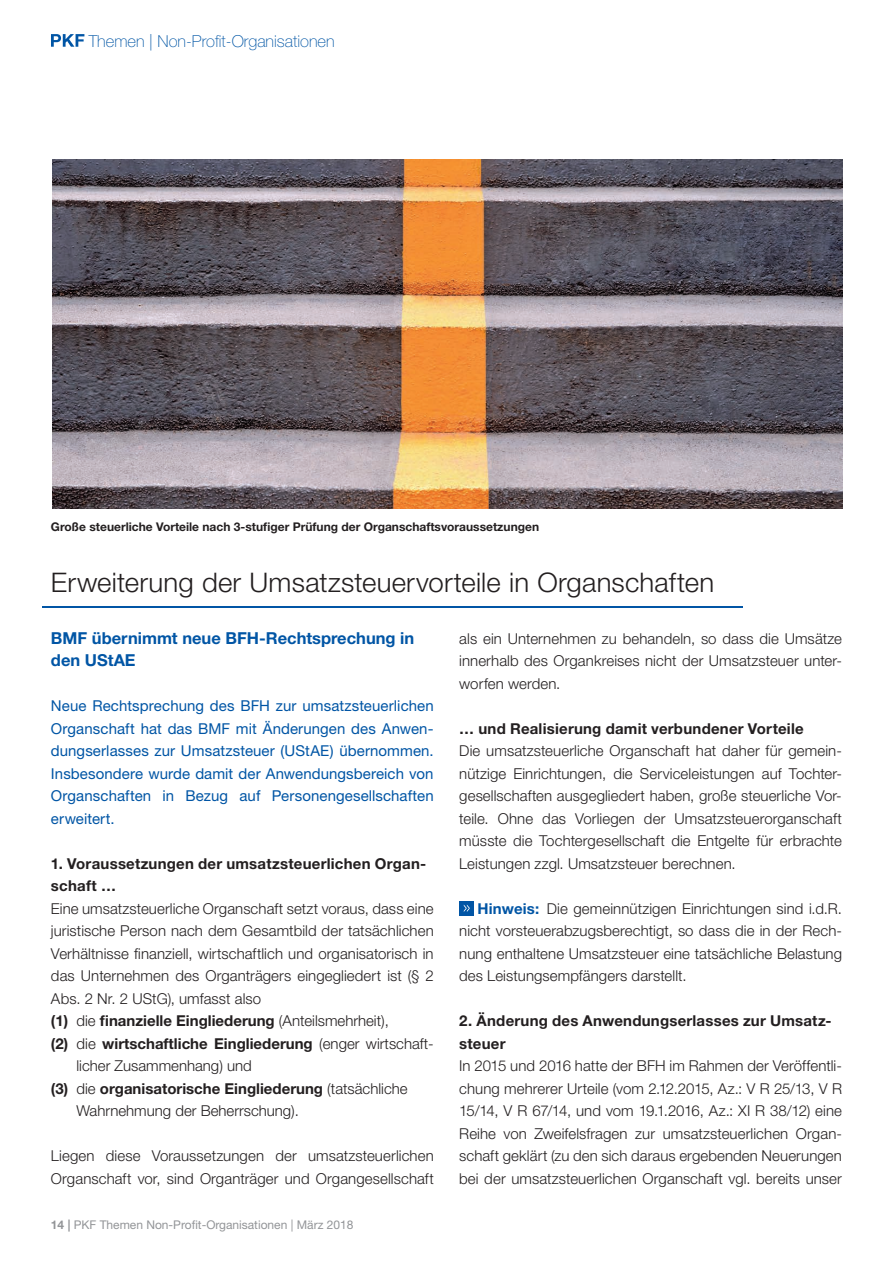
<style>
.page{position:relative;width:893px;height:1263px;background:#fff}
.page>*{position:absolute;margin:0;border:0;box-sizing:border-box;transform-origin:0 0}
.t1{font:300 27px "Helvetica Neue LT";letter-spacing:.01em;color:#231f20}
.t2{font:700 16.5px/22.5px "Helvetica Neue LT";color:#0155a5}
.t3{font:100 16.5px "Helvetica Neue LT";color:#0155a5}
.t4{font:300 15px/22.5px "Helvetica Neue LT";letter-spacing:.005em;color:#231f20;text-align:justify}
.t5{font:700 15px/22.5px "Helvetica Neue LT";letter-spacing:.01em;color:#231f20}
.t6{font:15px/22.5px "Helvetica Neue LT";letter-spacing:.005em;color:#0155a5;text-align:justify}
.t7{font:700 12px "Helvetica Neue LT";color:#231f20}
.t8{font:12px "Helvetica Neue LT";color:#939598}
.s1{font-weight:300}
.s2{font-weight:700;color:#0155a5}
.s3{font-weight:700}
</style>
<div class="page">
<hr style="left:42px;top:606px;width:701px;height:1px;background:#0155a5">
<div style="left:459px;top:901px;width:15px;height:15px;background:#0155a5"></div>
<svg style="left:464px;top:905px;width:6px;height:7px"></svg>
<img style="left:52px;top:160px;width:790px;height:349px">
<svg style="left:51px;top:34px;width:33px;height:13px"></svg>
<p class="t3" style="left:89px;top:35px;width:247px">Themen | Non-Profit-Organisationen</p>
<p class="t7" style="left:51px;top:523px;width:490px">Große steuerliche Vorteile nach 3-stufiger Prüfung der Organschaftsvoraussetzungen</p>
<h1 class="t1" style="left:51px;top:572px;width:665px">Erweiterung der Umsatzsteuervorteile in Organschaften</h1>
<p class="t2" style="left:51px;top:628px;width:365px">BMF übernimmt neue BFH-Rechtsprechung in den UStAE</p>
<p class="t6" style="left:51px;top:696px;width:384px">Neue Rechtsprechung des BFH zur umsatzsteuerlichen Organschaft hat das BMF mit Änderungen des Anwen&shy;dungserlasses zur Umsatzsteuer (UStAE) übernommen.<br>Insbesondere wurde damit der Anwendungsbereich von Organschaften in Bezug auf Personengesellschaften erweitert.</p>
<p class="t5" style="left:51px;top:854px;width:377px">1. Voraussetzungen der umsatzsteuerlichen Organ&shy;schaft …</p>
<p class="t4" style="left:51px;top:899px;width:384px">Eine umsatzsteuerliche Organschaft setzt voraus, dass eine</p>
<p class="t4" style="left:51px;top:921px;width:384px">juristische Person nach dem Gesamtbild der tatsächlichen</p>
<p class="t4" style="left:51px;top:944px;width:384px">Verhältnisse finanziell, wirtschaftlich und organisatorisch in</p>
<p class="t4" style="left:51px;top:966px;width:384px">das Unternehmen des Organträgers eingegliedert ist (§ 2</p>
<p class="t4" style="left:51px;top:989px;width:212px">Abs. 2 Nr. 2 UStG), umfasst also</p>
<p class="t5" style="left:51px;top:1011px;width:339px">(1) <span class="s1">die</span> finanzielle Eingliederung <span class="s1">(Anteilsmehrheit),</span></p>
<p class="t5" style="left:51px;top:1034px;width:384px">(2) <span class="s1">die</span> wirtschaftliche Eingliederung <span class="s1">(enger wirtschaft-</span></p>
<p class="t4" style="left:76px;top:1056px;width:177px">licher Zusammenhang) und</p>
<p class="t5" style="left:51px;top:1079px;width:358px">(3) <span class="s1">die</span> organisatorische Eingliederung <span class="s1">(tatsächliche</span></p>
<p class="t4" style="left:76px;top:1101px;width:224px">Wahrnehmung der Beherrschung).</p>
<p class="t4" style="left:51px;top:1146px;width:384px">Liegen diese Voraussetzungen der umsatzsteuerlichen<br>Organschaft vor, sind Organträger und Organgesellschaft</p>
<p class="t4" style="left:459px;top:629px;width:384px">als ein Unternehmen zu behandeln, so dass die Umsätze innerhalb des Organkreises nicht der Umsatzsteuer unter&shy;worfen werden.</p>
<p class="t5" style="left:459px;top:719px;width:346px">… und Realisierung damit verbundener Vorteile</p>
<p class="t4" style="left:459px;top:741px;width:384px">Die umsatzsteuerliche Organschaft hat daher für gemein&shy;nützige Einrichtungen, die Serviceleistungen auf Tochter&shy;gesellschaften ausgegliedert haben, große steuerliche Vor&shy;teile. Ohne das Vorliegen der Umsatzsteuerorganschaft müsste die Tochtergesellschaft die Entgelte für erbrachte Leistungen zzgl. Umsatzsteuer berechnen.</p>
<p class="t4" style="left:459px;top:899px;width:384px;text-indent:18px"><span class="s2">Hinweis:</span> Die gemeinnützigen Einrichtungen sind i.d.R. nicht vorsteuerabzugsberechtigt, so dass die in der Rech&shy;nung enthaltene Umsatzsteuer eine tatsächliche Belastung des Leistungsempfängers darstellt.</p>
<p class="t5" style="left:459px;top:1011px;width:374px">2. Änderung des Anwendungserlasses zur Umsatz&shy;steuer</p>
<p class="t4" style="left:459px;top:1056px;width:384px">In 2015 und 2016 hatte der BFH im Rahmen der Veröffentli&shy;chung mehrerer Urteile (vom 2.12.2015, Az.: V R 25/13, V R 15/14, V R 67/14, und vom 19.1.2016, Az.: XI R 38/12) eine Reihe von Zweifelsfragen zur umsatzsteuerlichen Organ&shy;schaft geklärt (zu den sich daraus ergebenden Neuerungen bei der umsatzsteuerlichen Organschaft vgl. bereits unser</p>
<p class="t8" style="left:51px;top:1220px;width:304px"><span class="s3">14 |</span> PKF Themen Non-Profit-Organisationen | März 2018</p>
</div>
